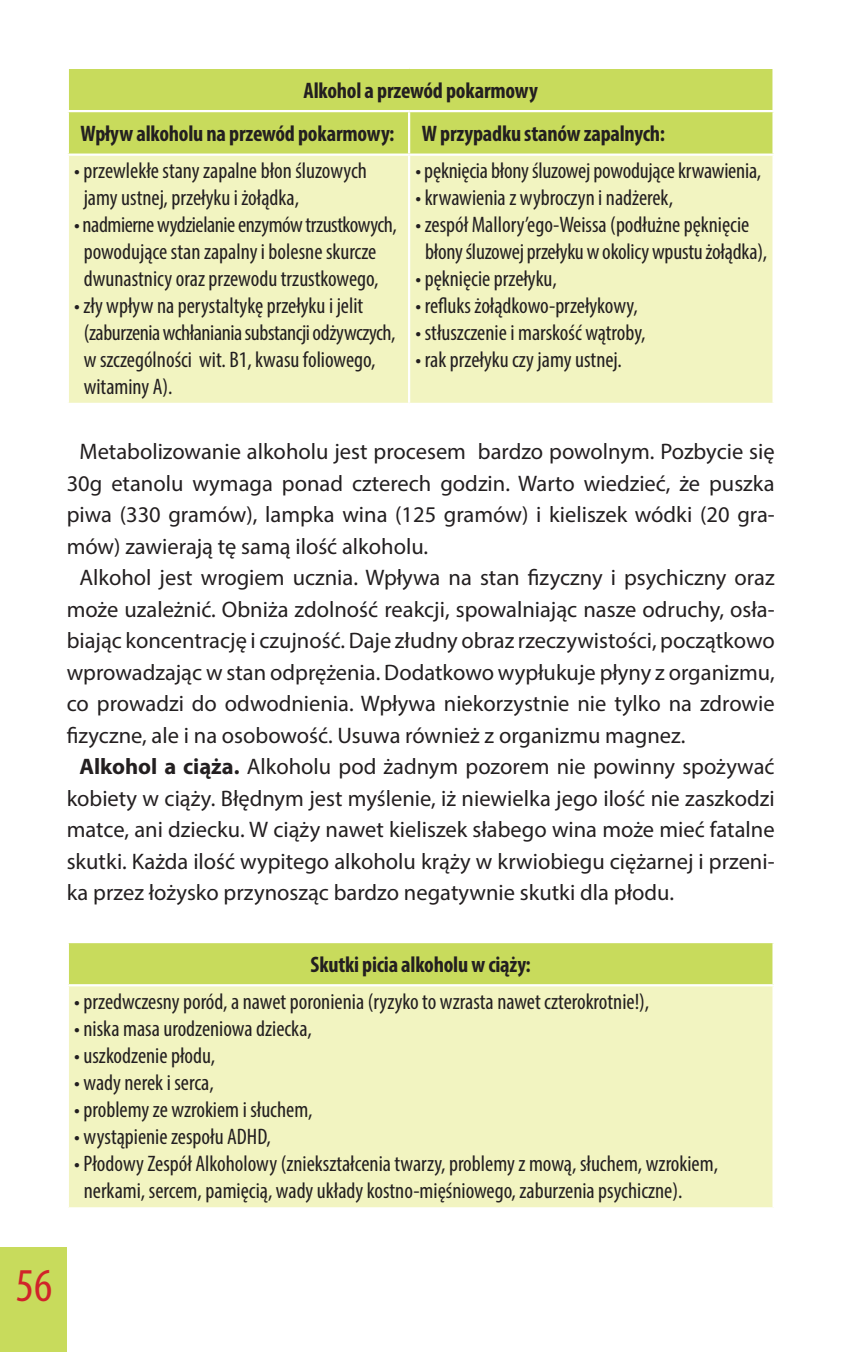
<style>
.page{position:relative;width:850px;height:1352px;background:#fff}
.page>*{position:absolute;margin:0;border:0;box-sizing:border-box;transform-origin:0 0}
.t1{font:condensed 47.25px "Myriad Pro";color:#d1232a}
.t2{font:condensed 22.5px/27px "Myriad Pro";color:#231f20}
.t3{font:22.5px "Myriad Pro";color:#231f20}
.t4{font:700 condensed 22.5px/43.4px "Myriad Pro";letter-spacing:-.01em;color:#231f20}
.s1{font-weight:700}
</style>
<div class="page">
<div style="left:69px;top:69px;width:703px;height:84px;background:#c8db5c"></div>
<div style="left:69px;top:156px;width:703px;height:246px;background:#f2f4c1"></div>
<hr style="left:67px;top:110px;width:342px;height:2px;background:#fff">
<hr style="left:409px;top:110px;width:366px;height:2px;background:#fff">
<hr style="left:408px;top:112px;width:2px;height:41px;background:#fff">
<hr style="left:408px;top:156px;width:2px;height:246px;background:#fff">
<div style="left:68px;top:941px;width:706px;height:44px;background:#c8db5c"></div>
<div style="left:68px;top:985px;width:706px;height:223px;background:#f2f4c1"></div>
<hr style="left:67px;top:983px;width:708px;height:3px;background:#fff">
<hr style="left:67px;top:940px;width:708px;height:2px;background:#fff">
<hr style="left:67px;top:942px;width:2px;height:41px;background:#fff">
<hr style="left:772px;top:942px;width:3px;height:41px;background:#fff">
<hr style="left:67px;top:986px;width:2px;height:220px;background:#fff">
<hr style="left:772px;top:986px;width:3px;height:220px;background:#fff">
<hr style="left:67px;top:1206px;width:708px;height:3px;background:#fff">
<div style="left:0;top:1247px;width:67px;height:104px;background:#c8db5c"></div>
<p class="t4" style="left:81px;top:68px;width:586px;text-indent:223px">Alkohol a przewód pokarmowy<br>Wpływ alkoholu na przewód pokarmowy: W przypadku stanów zapalnych:</p>
<p class="t2" style="left:84px;top:157px;width:285px;text-indent:-10px">• przewlekłe stany zapalne błon śluzowych jamy ustnej, przełyku i żołądka,</p>
<p class="t2" style="left:74px;top:211px;width:324px;text-align:center">• nadmierne wydzielanie enzymów trzustkowych, powodujące stan zapalny i bolesne skurcze dwunastnicy oraz przewodu trzustkowego,</p>
<p class="t2" style="left:84px;top:292px;width:313px;text-indent:-10px">• zły wpływ na perystaltykę przełyku i jelit (zaburzenia wchłaniania substancji odżywczych, w szczególności wit. B1, kwasu foliowego, witaminy A).</p>
<p class="t2" style="left:415px;top:157px;width:347px">• pęknięcia błony śluzowej powodujące krwawienia,</p>
<p class="t2" style="left:415px;top:184px;width:259px">• krwawienia z wybroczyn i nadżerek,</p>
<p class="t2" style="left:425px;top:211px;width:344px;text-indent:-10px">• zespół Mallory’ego-Weissa (podłużne pęknięcie błony śluzowej przełyku w okolicy wpustu żołądka),</p>
<p class="t2" style="left:415px;top:265px;width:143px">• pęknięcie przełyku,</p>
<p class="t2" style="left:415px;top:292px;width:224px">• refluks żołądkowo-przełykowy,</p>
<p class="t2" style="left:415px;top:319px;width:232px">• stłuszczenie i marskość wątroby,</p>
<p class="t2" style="left:415px;top:346px;width:208px">• rak przełyku czy jamy ustnej.</p>
<p class="t3" style="left:79px;top:437px;width:697px">Metabolizowanie alkoholu jest procesem bardzo powolnym. Pozbycie się</p>
<p class="t3" style="left:67px;top:469px;width:709px">30g etanolu wymaga ponad czterech godzin. Warto wiedzieć, że puszka</p>
<p class="t3" style="left:67px;top:500px;width:710px">piwa (330 gramów), lampka wina (125 gramów) i kieliszek wódki (20 gra-</p>
<p class="t3" style="left:67px;top:532px;width:363px">mów) zawierają tę samą ilość alkoholu.</p>
<p class="t3" style="left:79px;top:563px;width:697px">Alkohol jest wrogiem ucznia. Wpływa na stan fizyczny i psychiczny oraz</p>
<p class="t3" style="left:67px;top:595px;width:709px">może uzależnić. Obniża zdolność reakcji, spowalniając nasze odruchy, osła-</p>
<p class="t3" style="left:67px;top:626px;width:710px">biając koncentrację i czujność. Daje złudny obraz rzeczywistości, początkowo</p>
<p class="t3" style="left:67px;top:658px;width:709px">wprowadzając w stan odprężenia. Dodatkowo wypłukuje płyny z organizmu,</p>
<p class="t3" style="left:67px;top:689px;width:709px">co prowadzi do odwodnienia. Wpływa niekorzystnie nie tylko na zdrowie</p>
<p class="t3" style="left:67px;top:721px;width:620px">fizyczne, ale i na osobowość. Usuwa również z organizmu magnez.</p>
<p class="t3" style="left:79px;top:752px;width:697px"><span class="s1">Alkohol a ciąża.</span> Alkoholu pod żadnym pozorem nie powinny spożywać</p>
<p class="t3" style="left:67px;top:784px;width:710px">kobiety w ciąży. Błędnym jest myślenie, iż niewielka jego ilość nie zaszkodzi</p>
<p class="t3" style="left:67px;top:815px;width:709px">matce, ani dziecku. W ciąży nawet kieliszek słabego wina może mieć fatalne</p>
<p class="t3" style="left:67px;top:847px;width:709px">skutki. Każda ilość wypitego alkoholu krąży w krwiobiegu ciężarnej i przeni-</p>
<p class="t3" style="left:67px;top:878px;width:609px">ka przez łożysko przynosząc bardzo negatywnie skutki dla płodu.</p>
<p class="t4" style="left:311px;top:942px;width:222px">Skutki picia alkoholu w ciąży:</p>
<p class="t2" style="left:74px;top:987px;width:577px">• przedwczesny poród, a nawet poronienia (ryzyko to wzrasta nawet czterokrotnie!),</p>
<p class="t2" style="left:74px;top:1014px;width:239px">• niska masa urodzeniowa dziecka,</p>
<p class="t2" style="left:74px;top:1041px;width:143px">• uszkodzenie płodu,</p>
<p class="t2" style="left:74px;top:1068px;width:141px">• wady nerek i serca,</p>
<p class="t2" style="left:74px;top:1095px;width:240px">• problemy ze wzrokiem i słuchem,</p>
<p class="t2" style="left:74px;top:1122px;width:198px">• wystąpienie zespołu ADHD,</p>
<p class="t2" style="left:84px;top:1149px;width:636px;text-indent:-10px">• Płodowy Zespół Alkoholowy (zniekształcenia twarzy, problemy z mową, słuchem, wzrokiem, nerkami, sercem, pamięcią, wady układy kostno-mięśniowego, zaburzenia psychiczne).</p>
<h1 class="t1" style="left:16px;top:1256px;width:38px">56</h1>
</div>
